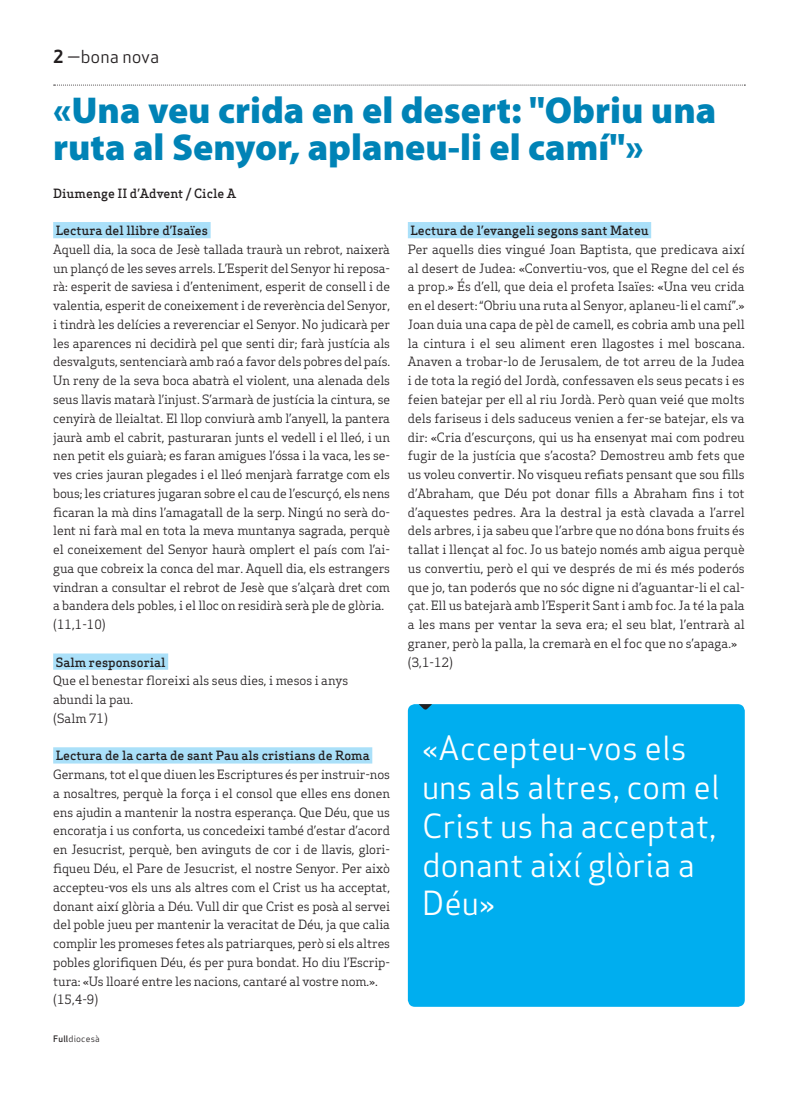
<style>
.page{position:relative;width:798px;height:1099px;background:#fff}
.page>*{position:absolute;margin:0;border:0;box-sizing:border-box;transform-origin:0 0}
.Titulars{font:900 37.5px/37.5px "Myriad Pro";color:#0083b6}
.Pastilla_Destacat{font:32.5px/38.8px "Apex Sans Book T";color:#fff}
.Capçalera{font:17.5px "Apex Sans Book T";color:#231f20}
.Text_General{font:12.5px/18.8px "Apex Serif";letter-spacing:-.01em;color:#231f20;text-align:justify}
.Text_General-2{font:500 12.5px "Apex Serif";color:#231f20}
.Autors{font:500 12.5px "Apex Serif";color:#231f20}
.Data_Peu{font:8.75px "Apex Sans Book T";letter-spacing:.02em;color:#231f20}
.s1{font-family:"Apex Sans Bold T"}
.s2{font-family:"Apex Sans Medium T"}
</style>
<div class="page">
<svg style="left:54px;top:85px;width:691px;height:1px"></svg>
<div style="left:53px;top:222px;width:157px;height:16px;background:#aae0f9"></div>
<div style="left:53px;top:653px;width:115px;height:16px;background:#aae0f9"></div>
<div style="left:53px;top:747px;width:319px;height:16px;background:#aae0f9"></div>
<div style="left:407px;top:222px;width:244px;height:16px;background:#aae0f9"></div>
<div style="left:407px;top:704px;width:337px;height:302px;background:#00aeef;border-radius:7px"></div>
<svg style="left:418px;top:704px;width:14px;height:6px"></svg>
<p class="Capçalera" style="left:53px;top:46px;width:107px"><span class="s1">2</span> —bona nova</p>
<p class="Titulars" style="left:53px;top:90px;width:664px">«Una veu crida en el desert: "Obriu una ruta al Senyor, aplaneu-li el camí"»</p>
<p class="Autors" style="left:53px;top:185px;width:184px">Diumenge II d’Advent / Cicle A</p>
<p class="Text_General-2" style="left:56px;top:223px;width:154px">Lectura del llibre d’Isaïes</p>
<p class="Text_General" style="left:53px;top:240px;width:338px">Aquell dia, la soca de Jesè tallada traurà un rebrot, naixerà un plançó de les seves arrels. L’Esperit del Senyor hi reposa&shy;rà: esperit de saviesa i d’enteniment, esperit de consell i de valentia, esperit de coneixement i de reverència del Senyor, i tindrà les delícies a reverenciar el Senyor. No judicarà per les aparences ni decidirà pel que senti dir; farà justícia als desvalguts, sentenciarà amb raó a favor dels pobres del país.<br>Un reny de la seva boca abatrà el violent, una alenada dels seus llavis matarà l’injust. S’armarà de justícia la cintura, se cenyirà de lleialtat. El llop conviurà amb l’anyell, la pantera jaurà amb el cabrit, pasturaran junts el vedell i el lleó, i un nen petit els guiarà; es faran amigues l’óssa i la vaca, les se&shy;ves cries jauran plegades i el lleó menjarà farratge com els bous; les criatures jugaran sobre el cau de l’escurçó, els nens ficaran la mà dins l’amagatall de la serp. Ningú no serà do&shy;lent ni farà mal en tota la meva muntanya sagrada, perquè el coneixement del Senyor haurà omplert el país com l’ai&shy;gua que cobreix la conca del mar. Aquell dia, els estrangers vindran a consultar el rebrot de Jesè que s’alçarà dret com a bandera dels pobles, i el lloc on residirà serà ple de glòria.</p>
<p class="Text_General" style="left:53px;top:615px;width:54px">(11,1-10)</p>
<p class="Text_General-2" style="left:56px;top:654px;width:111px">Salm responsorial</p>
<p class="Text_General" style="left:53px;top:671px;width:296px">Que el benestar floreixi als seus dies, i mesos i anys</p>
<p class="Text_General" style="left:53px;top:690px;width:81px">abundi la pau.</p>
<p class="Text_General" style="left:53px;top:708px;width:56px">(Salm 71)</p>
<p class="Text_General-2" style="left:56px;top:748px;width:315px">Lectura de la carta de sant Pau als cristians de Roma</p>
<p class="Text_General" style="left:53px;top:765px;width:338px">Germans, tot el que diuen les Escriptures és per instruir-nos a nosaltres, perquè la força i el consol que elles ens donen ens ajudin a mantenir la nostra esperança. Que Déu, que us encoratja i us conforta, us concedeixi també d’estar d’acord en Jesucrist, perquè, ben avinguts de cor i de llavis, glori&shy;fiqueu Déu, el Pare de Jesucrist, el nostre Senyor. Per això accepteu-vos els uns als altres com el Crist us ha acceptat, donant així glòria a Déu. Vull dir que Crist es posà al servei del poble jueu per mantenir la veracitat de Déu, ja que calia complir les promeses fetes als patriarques, però si els altres pobles glorifiquen Déu, és per pura bondat. Ho diu l’Escrip&shy;tura: «Us lloaré entre les nacions, cantaré al vostre nom.».</p>
<p class="Text_General" style="left:53px;top:990px;width:47px">(15,4-9)</p>
<p class="Data_Peu" style="left:53px;top:1032px;width:48px"><span class="s2">Full</span>diocesà</p>
<p class="Text_General-2" style="left:410px;top:223px;width:240px">Lectura de l’evangeli segons sant Mateu</p>
<p class="Text_General" style="left:407px;top:240px;width:338px">Per aquells dies vingué Joan Baptista, que predicava així al desert de Judea: «Convertiu-vos, que el Regne del cel és a prop.» És d’ell, que deia el profeta Isaïes: «Una veu crida en el desert: “Obriu una ruta al Senyor, aplaneu-li el camí”.» Joan duia una capa de pèl de camell, es cobria amb una pell la cintura i el seu aliment eren llagostes i mel boscana.<br>Anaven a trobar-lo de Jerusalem, de tot arreu de la Judea i de tota la regió del Jordà, confessaven els seus pecats i es feien batejar per ell al riu Jordà. Però quan veié que molts dels fariseus i dels saduceus venien a fer-se batejar, els va dir: «Cria d’escurçons, qui us ha ensenyat mai com podreu fugir de la justícia que s’acosta? Demostreu amb fets que us voleu convertir. No visqueu refiats pensant que sou fills d’Abraham, que Déu pot donar fills a Abraham fins i tot d’aquestes pedres. Ara la destral ja està clavada a l’arrel dels arbres, i ja sabeu que l’arbre que no dóna bons fruits és tallat i llençat al foc. Jo us batejo només amb aigua perquè us convertiu, però el qui ve després de mi és més poderós que jo, tan poderós que no sóc digne ni d’aguantar-li el cal&shy;çat. Ell us batejarà amb l’Esperit Sant i amb foc. Ja té la pala a les mans per ventar la seva era; el seu blat, l’entrarà al graner, però la palla, la cremarà en el foc que no s’apaga.»</p>
<p class="Text_General" style="left:407px;top:652px;width:47px">(3,1-12)</p>
<p class="Pastilla_Destacat" style="left:422px;top:728px;width:299px">«Accepteu-vos els uns als altres, com el<br>Crist us ha acceptat, donant així glòria a<br>Déu»</p>
</div>
